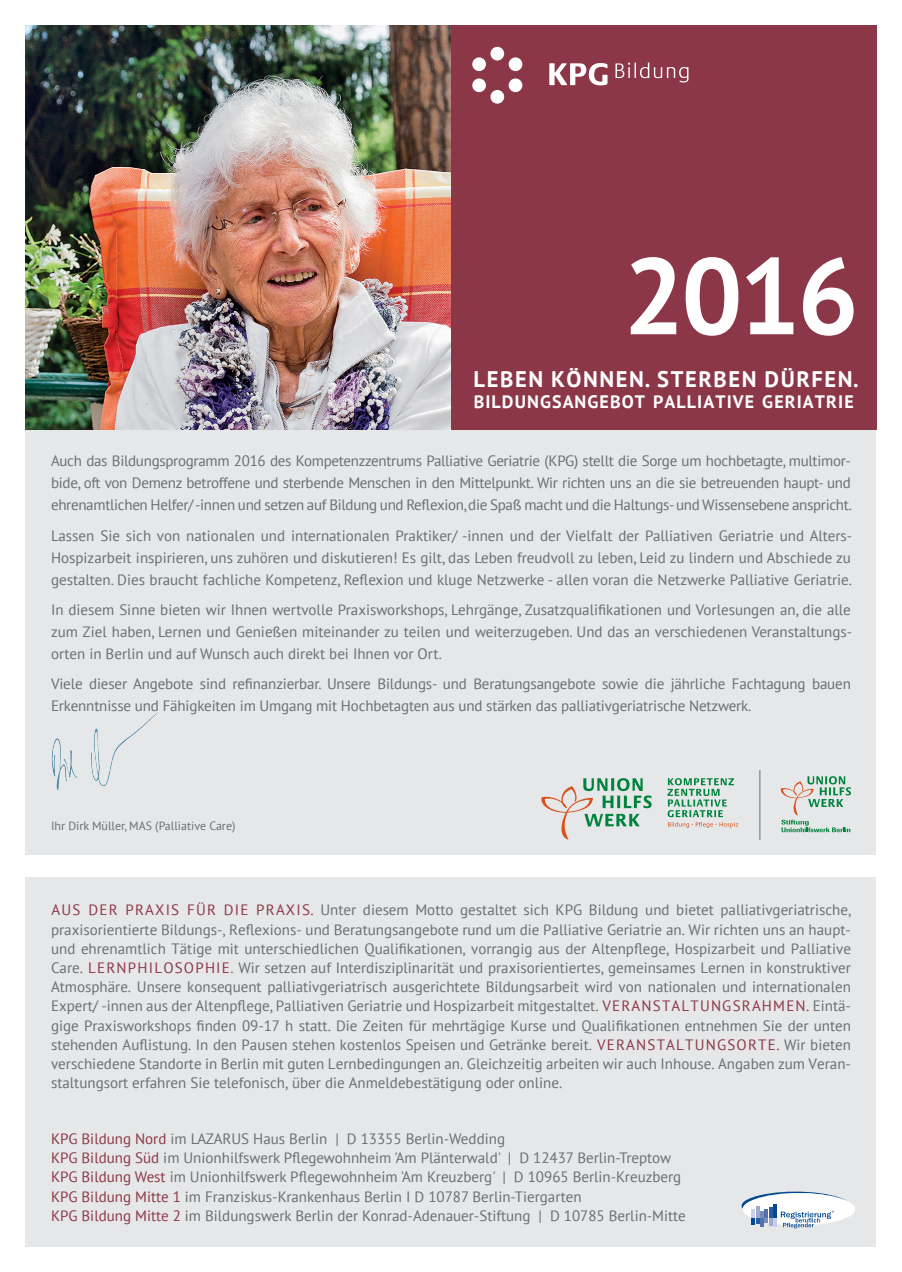
<style>
.page{position:relative;width:902px;height:1272px;background:#fff}
.page>*{position:absolute;margin:0;border:0;box-sizing:border-box;transform-origin:0 0}
.t1{font:700 108px "PT Sans";color:#fff}
.t2{font:700 22.5px "PT Sans";letter-spacing:.07em;color:#fff}
.t3{font:700 18px "PT Sans";letter-spacing:.06em;color:#fff}
.t4{font:15px/19.2px "PT Sans";color:#6c6d70;text-align:justify}
.t5{font:12px "PT Sans";color:#6c6d70}
.s1{color:#8c3747}
</style>
<div class="page">
<div style="left:26px;top:429px;width:850px;height:426px;background:#e6e7e9"></div>
<div style="left:26px;top:877px;width:850px;height:369px;background:#e6e7e9"></div>
<svg style="left:741px;top:1191px;width:114px;height:37px"></svg>
<img style="left:51px;top:712px;width:107px;height:78px">
<div style="left:451px;top:26px;width:425px;height:403px;background:#8c3747"></div>
<img style="left:26px;top:26px;width:425px;height:403px">
<svg style="left:549px;top:63px;width:139px;height:22px"></svg>
<div style="left:508px;top:78px;width:14px;height:14px;background:#fff;border-radius:50%"></div>
<div style="left:508px;top:57px;width:14px;height:14px;background:#fff;border-radius:50%"></div>
<div style="left:472px;top:78px;width:14px;height:14px;background:#fff;border-radius:50%"></div>
<div style="left:490px;top:47px;width:14px;height:13px;background:#fff;border-radius:50%"></div>
<div style="left:490px;top:90px;width:14px;height:14px;background:#fff;border-radius:50%"></div>
<div style="left:472px;top:57px;width:14px;height:14px;background:#fff;border-radius:50%"></div>
<svg style="left:541px;top:778px;width:110px;height:61px"></svg>
<svg style="left:667px;top:778px;width:71px;height:49px"></svg>
<svg style="left:780px;top:776px;width:70px;height:56px"></svg>
<hr style="left:759px;top:770px;width:1px;height:69px;background:#6c6d70">
<h1 class="t1" style="left:623px;top:224px;width:237px">2016</h1>
<h2 class="t2" style="left:473px;top:364px;width:386px">LEBEN KÖNNEN. STERBEN DÜRFEN.</h2>
<p class="t3" style="left:473px;top:390px;width:381px">BILDUNGSANGEBOT PALLIATIVE GERIATRIE</p>
<p class="t4" style="left:51px;top:450px;width:802px;line-height:21.9px">Auch das Bildungsprogramm 2016 des Kompetenzzentrums Palliative Geriatrie (KPG) stellt die Sorge um hochbetagte, multimor&shy;bide, oft von Demenz betroffene und sterbende Menschen in den Mittelpunkt. Wir richten uns an die sie betreuenden haupt- und ehrenamtlichen Helfer/ -innen und setzen auf Bildung und Reflexion, die Spaß macht und die Haltungs- und Wissensebene anspricht.</p>
<p class="t4" style="left:51px;top:524px;width:802px;line-height:21.9px">Lassen Sie sich von nationalen und internationalen Praktiker/ -innen und der Vielfalt der Palliativen Geriatrie und Alters-Hospizarbeit inspirieren, uns zuhören und diskutieren! Es gilt, das Leben freudvoll zu leben, Leid zu lindern und Abschiede zu gestalten. Dies braucht fachliche Kompetenz, Reflexion und kluge Netzwerke - allen voran die Netzwerke Palliative Geriatrie.</p>
<p class="t4" style="left:51px;top:598px;width:802px;line-height:21.9px">In diesem Sinne bieten wir Ihnen wertvolle Praxisworkshops, Lehrgänge, Zusatzqualifikationen und Vorlesungen an, die alle zum Ziel haben, Lernen und Genießen miteinander zu teilen und weiterzugeben. Und das an verschiedenen Veranstaltungs&shy;orten in Berlin und auf Wunsch auch direkt bei Ihnen vor Ort.</p>
<p class="t4" style="left:51px;top:673px;width:801px;line-height:21.9px">Viele dieser Angebote sind refinanzierbar. Unsere Bildungs- und Beratungsangebote sowie die jährliche Fachtagung bauen<br>Erkenntnisse und Fähigkeiten im Umgang mit Hochbetagten aus und stärken das palliativgeriatrische Netzwerk.</p>
<p class="t5" style="left:51px;top:817px;width:186px">Ihr Dirk Müller, MAS (Palliative Care)</p>
<p class="t4" style="left:51px;top:900px;width:801px"><span class="s1">AUS DER PRAXIS FÜR DIE PRAXIS.</span> Unter diesem Motto gestaltet sich KPG Bildung und bietet palliativgeriatrische, praxisorientierte Bildungs-, Reflexions- und Beratungsangebote rund um die Palliative Geriatrie an. Wir richten uns an haupt&shy;und ehrenamtlich Tätige mit unterschiedlichen Qualifikationen, vorrangig aus der Altenpflege, Hospizarbeit und Palliative Care. <span class="s1">LERNPHILOSOPHIE</span>. Wir setzen auf Interdisziplinarität und praxisorientiertes, gemeinsames Lernen in konstruktiver Atmosphäre. Unsere konsequent palliativgeriatrisch ausgerichtete Bildungsarbeit wird von nationalen und internationalen Expert/ -innen aus der Altenpflege, Palliativen Geriatrie und Hospizarbeit mitgestaltet. <span class="s1">VERANSTALTUNGSRAHMEN.</span> Eintä&shy;gige Praxisworkshops finden 09-17 h statt. Die Zeiten für mehrtägige Kurse und Qualifikationen entnehmen Sie der unten stehenden Auflistung. In den Pausen stehen kostenlos Speisen und Getränke bereit. <span class="s1">VERANSTALTUNGSORTE.</span> Wir bieten verschiedene Standorte in Berlin mit guten Lernbedingungen an. Gleichzeitig arbeiten wir auch Inhouse. Angaben zum Veran&shy;staltungsort erfahren Sie telefonisch, über die Anmeldebestätigung oder online.</p>
<p class="t4" style="left:51px;top:1128px;width:636px;text-align:left"><span class="s1">KPG Bildung Nord</span> im LAZARUS Haus Berlin | D 13355 Berlin-Wedding<br><span class="s1">KPG Bildung Süd</span> im Unionhilfswerk Pflegewohnheim 'Am Plänterwald' | D 12437 Berlin-Treptow <span class="s1">KPG Bildung West</span> im Unionhilfswerk Pflegewohnheim 'Am Kreuzberg' | D 10965 Berlin-Kreuzberg <span class="s1">KPG Bildung Mitte 1</span> im Franziskus-Krankenhaus Berlin I D 10787 Berlin-Tiergarten<br><span class="s1">KPG Bildung Mitte 2</span> im Bildungswerk Berlin der Konrad-Adenauer-Stiftung | D 10785 Berlin-Mitte</p>
</div>
